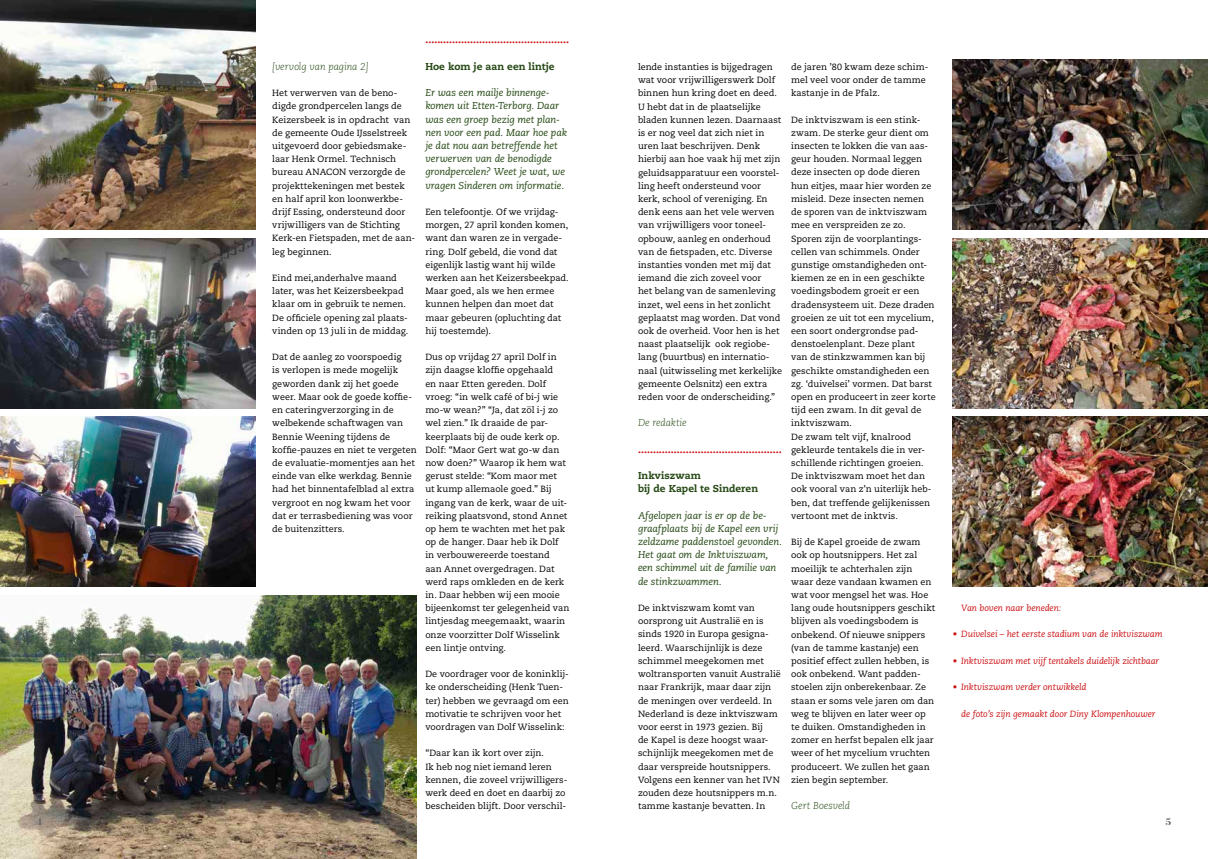
<style>
.page{position:relative;width:1208px;height:859px;background:#fff}
.page>*{position:absolute;margin:0;border:0;box-sizing:border-box;transform-origin:0 0}
.t1{font:italic 10px/13.2px "Caecilia LT Std";letter-spacing:-.01em;color:#264915}
.t2{font:800 10px "Caecilia LT Std";color:#cc1316}
.t3{font:800 10px/13.2px "Caecilia LT Std";color:#264915}
.t4{font:italic 300 10px "Caecilia LT Std";letter-spacing:-.015em;color:#264915}
.t5{font:700 10px "Bodoni Std";color:#626262}
.t6{font:9px/13.2px "Caecilia LT Std";color:#000}
.t7{font:italic 9px "Caecilia LT Std";letter-spacing:-.01em;color:#cc1316}
</style>
<div class="page">
<img style="left:0;top:417px;width:255px;height:170px">
<img style="left:0;top:238px;width:255px;height:170px">
<img style="left:0;top:0;width:255px;height:230px">
<img style="left:0;top:595px;width:417px;height:264px">
<img style="left:952px;top:417px;width:256px;height:170px">
<img style="left:952px;top:238px;width:256px;height:170px">
<img style="left:952px;top:60px;width:256px;height:170px">
<p class="t4" style="left:272px;top:61px;width:98px">[vervolg van pagina 2]</p>
<p class="t6" style="left:272px;top:87px;width:144px">Het verwerven van de beno&shy;digde grondpercelen langs de<br>Keizersbeek is in opdracht van de gemeente Oude IJsselstreek uitgevoerd door gebiedsmake&shy;laar Henk Ormel. Technisch bureau ANACON verzorgde de projekttekeningen met bestek en half april kon loonwerkbe&shy;drijf Essing, ondersteund door vrijwilligers van de Stichting<br>Kerk-en Fietspaden, met de aan&shy;leg beginnen.</p>
<p class="t6" style="left:272px;top:271px;width:138px">Eind mei,anderhalve maand later, was het Keizersbeekpad klaar om in gebruik te nemen.<br>De officiele opening zal plaats&shy;vinden op 13 juli in de middag.</p>
<p class="t6" style="left:272px;top:351px;width:146px">Dat de aanleg zo voorspoedig<br>is verlopen is mede mogelijk geworden dank zij het goede weer. Maar ook de goede koffie&shy;en cateringverzorging in de welbekende schaftwagen van<br>Bennie Weening tijdens de koffie-pauzes en niet te vergeten de evaluatie-momentjes aan het einde van elke werkdag. Bennie had het binnentafelblad al extra vergroot en nog kwam het voor dat er terrasbediening was voor de buitenzitters.</p>
<p class="t2" style="left:425px;top:34px;width:145px">................................................</p>
<p class="t3" style="left:425px;top:60px;width:131px">Hoe kom je aan een lintje</p>
<p class="t1" style="left:425px;top:86px;width:143px">Er was een mailje binnenge&shy;komen uit Etten-Terborg. Daar was een groep bezig met plan&shy;nen voor een pad. Maar hoe pak je dat nou aan betreffende het verwerven van de benodigde grondpercelen? Weet je wat, we vragen Sinderen om informatie.</p>
<p class="t6" style="left:425px;top:205px;width:145px">Een telefoontje. Of we vrijdag&shy;morgen, 27 april konden komen, want dan waren ze in vergade&shy;ring. Dolf gebeld, die vond dat eigenlijk lastig want hij wilde werken aan het Keizersbeekpad.<br>Maar goed, als we hen ermee kunnen helpen dan moet dat maar gebeuren (opluchting dat hij toestemde).</p>
<p class="t6" style="left:425px;top:351px;width:145px">Dus op vrijdag 27 april Dolf in zijn daagse kloffie opgehaald<br>en naar Etten gereden. Dolf vroeg: “in welk café of bi-j wie mo-w wean?” “Ja, dat zöl i-j zo wel zien.” Ik draaide de par&shy;keerplaats bij de oude kerk op.<br>Dolf: “Maor Gert wat go-w dan now doen?” Waarop ik hem wat gerust stelde: “Kom maor met<br>ut kump allemaole goed.” Bij ingang van de kerk, waar de uit&shy;reiking plaatsvond, stond Annet op hem te wachten met het pak op de hanger. Daar heb ik Dolf in verbouwereerde toestand<br>aan Annet overgedragen. Dat werd raps omkleden en de kerk in. Daar hebben wij een mooie bijeenkomst ter gelegenheid van lintjesdag meegemaakt, waarin onze voorzitter Dolf Wisselink een lintje ontving.</p>
<p class="t6" style="left:425px;top:668px;width:145px">De voordrager voor de koninklij&shy;ke onderscheiding (Henk Tuen&shy;ter) hebben we gevraagd om een motivatie te schrijven voor het voordragen van Dolf Wisselink:</p>
<p class="t6" style="left:425px;top:747px;width:143px">“Daar kan ik kort over zijn.<br>Ik heb nog niet iemand leren kennen, die zoveel vrijwilligers&shy;werk deed en doet en daarbij zo bescheiden blijft. Door verschil-</p>
<p class="t6" style="left:638px;top:60px;width:146px">lende instanties is bijgedragen wat voor vrijwilligerswerk Dolf binnen hun kring doet en deed.<br>U hebt dat in de plaatselijke bladen kunnen lezen. Daarnaast is er nog veel dat zich niet in uren laat beschrijven. Denk hierbij aan hoe vaak hij met zijn geluidsapparatuur een voorstel&shy;ling heeft ondersteund voor kerk, school of vereniging. En denk eens aan het vele werven van vrijwilligers voor toneel&shy;opbouw, aanleg en onderhoud van de fietspaden, etc. Diverse instanties vonden met mij dat iemand die zich zoveel voor<br>het belang van de samenleving inzet, wel eens in het zonlicht geplaatst mag worden. Dat vond ook de overheid. Voor hen is het naast plaatselijk ook regiobe&shy;lang (buurtbus) en internatio&shy;naal (uitwisseling met kerkelijke gemeente Oelsnitz) een extra reden voor de onderscheiding.”</p>
<p class="t4" style="left:638px;top:417px;width:50px">De redaktie</p>
<p class="t2" style="left:638px;top:443px;width:145px">................................................</p>
<p class="t3" style="left:638px;top:469px;width:122px">Inkviszwam<br>bij de Kapel te Sinderen</p>
<p class="t1" style="left:638px;top:509px;width:145px">Afgelopen jaar is er op de be&shy;graafplaats bij de Kapel een vrij zeldzame paddenstoel gevonden.<br>Het gaat om de Inktviszwam, een schimmel uit de familie van de stinkzwammen.</p>
<p class="t6" style="left:638px;top:601px;width:144px">De inktviszwam komt van oorsprong uit Australië en is sinds 1920 in Europa gesigna&shy;leerd. Waarschijnlijk is deze schimmel meegekomen met woltransporten vanuit Australië naar Frankrijk, maar daar zijn de meningen over verdeeld. In<br>Nederland is deze inktviszwam voor eerst in 1973 gezien. Bij<br>de Kapel is deze hoogst waar&shy;schijnlijk meegekomen met de daar verspreide houtsnippers.<br>Volgens een kenner van het IVN zouden deze houtsnippers m.n. tamme kastanje bevatten. In</p>
<p class="t6" style="left:791px;top:60px;width:139px">de jaren ’80 kwam deze schim&shy;mel veel voor onder de tamme kastanje in de Pfalz.</p>
<p class="t6" style="left:791px;top:113px;width:146px">De inktviszwam is een stink&shy;zwam. De sterke geur dient om insecten te lokken die van aas&shy;geur houden. Normaal leggen deze insecten op dode dieren hun eitjes, maar hier worden ze misleid. Deze insecten nemen de sporen van de inktviszwam mee en verspreiden ze zo.<br>Sporen zijn de voorplantings&shy;cellen van schimmels. Onder gunstige omstandigheden ont&shy;kiemen ze en in een geschikte voedingsbodem groeit er een dradensysteem uit. Deze draden groeien ze uit tot een mycelium, een soort ondergrondse pad&shy;denstoelenplant. Deze plant<br>van de stinkzwammen kan bij geschikte omstandigheden een zg. ‘duivelsei’ vormen. Dat barst open en produceert in zeer korte tijd een zwam. In dit geval de inktviszwam.<br>De zwam telt vijf, knalrood gekleurde tentakels die in ver&shy;schillende richtingen groeien.<br>De inktviszwam moet het dan ook vooral van z’n uiterlijk heb&shy;ben, dat treffende gelijkenissen vertoont met de inktvis.</p>
<p class="t6" style="left:791px;top:536px;width:146px">Bij de Kapel groeide de zwam ook op houtsnippers. Het zal moeilijk te achterhalen zijn waar deze vandaan kwamen en wat voor mengsel het was. Hoe lang oude houtsnippers geschikt blijven als voedingsbodem is onbekend. Of nieuwe snippers (van de tamme kastanje) een positief effect zullen hebben, is ook onbekend. Want padden&shy;stoelen zijn onberekenbaar. Ze staan er soms vele jaren om dan weg te blijven en later weer op te duiken. Omstandigheden in zomer en herfst bepalen elk jaar weer of het mycelium vruchten produceert. We zullen het gaan zien begin september.</p>
<p class="t4" style="left:791px;top:800px;width:60px">Gert Boesveld</p>
<p class="t7" style="left:961px;top:603px;width:102px">Van boven naar beneden:</p>
<p class="t7" style="left:952px;top:629px;width:211px">• Duivelsei – het eerste stadium van de inktviszwam</p>
<p class="t7" style="left:952px;top:656px;width:208px">• Inktviszwam met vijf tentakels duidelijk zichtbaar</p>
<p class="t7" style="left:952px;top:682px;width:135px">• Inktviszwam verder ontwikkeld</p>
<p class="t7" style="left:961px;top:708px;width:196px">de foto’s zijn gemaakt door Diny Klompenhouwer</p>
<p class="t5" style="left:36px;top:815px;width:8px">4</p>
<p class="t5" style="left:1165px;top:815px;width:8px">5</p>
</div>
